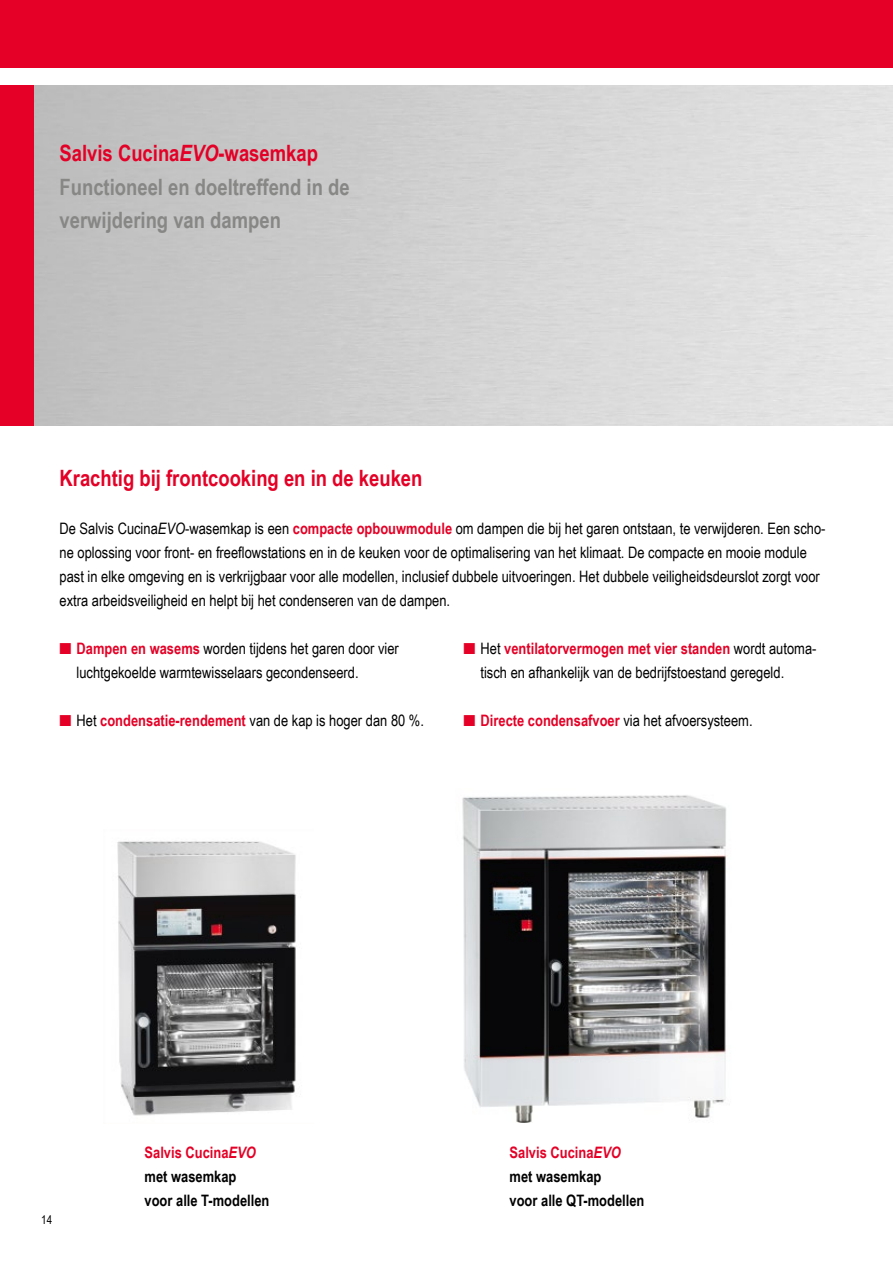
<style>
.page{position:relative;width:893px;height:1263px;background:#fff}
.page>*{position:absolute;margin:0;border:0;box-sizing:border-box;transform-origin:0 0}
.t1{font:700 22.5px/33.8px "Arial Narrow";color:#878786}
.t2{font:700 22.5px "Arial Narrow";color:#e40026}
.t3{font:15.75px/24px "Arial Narrow";color:#000}
.t4{font:700 15.75px/24px "Arial Narrow";color:#000}
.t5{font:700 15.75px "Arial Narrow";color:#e40026}
.t6{font:12px "Arial Narrow";color:#000}
.s1{color:#e40026}
.s2{font-style:italic;color:#e40026}
.s3{font-style:italic}
.s4{font-weight:700;color:#e40026}
.s5{font-weight:400;color:#000}
</style>
<div class="page">
<div style="left:0;top:0;width:893px;height:68px;background:#e40026"></div>
<div style="left:0;top:85px;width:34px;height:340px;background:#e40026"></div>
<img style="left:462px;top:795px;width:264px;height:327px">
<img style="left:117px;top:841px;width:179px;height:275px">
<h1 class="t1" style="left:60px;top:135px;width:292px"><span class="s1">Salvis Cucina</span><span class="s2">EVO</span><span class="s1">-wasemkap<br></span>Functioneel en doeltreffend in de verwijdering van dampen</h1>
<h1 class="t2" style="left:60px;top:461px;width:364px">Krachtig bij frontcooking en in de keuken</h1>
<p class="t3" style="left:60px;top:516px;width:767px">De Salvis Cucina<span class="s3">EVO</span>-wasemkap is een <span class="s4">compacte opbouwmodule</span> om dampen die bij het garen ontstaan, te verwijderen. Een scho&shy;ne oplossing voor front- en freeflowstations en in de keuken voor de optimalisering van het klimaat. De compacte en mooie module past in elke omgeving en is verkrijgbaar voor alle modellen, inclusief dubbele uitvoeringen. Het dubbele veiligheidsdeurslot zorgt voor extra arbeidsveiligheid en helpt bij het condenseren van de dampen.</p>
<p class="t3" style="left:77px;top:636px;width:324px;text-indent:-17px"><span class="s1">■</span> <span class="s4">Dampen en wasems</span> worden tijdens het garen door vier luchtgekoelde warmtewisselaars gecondenseerd.</p>
<p class="t3" style="left:60px;top:708px;width:366px"><span class="s1">■</span> Het <span class="s4">condensatie-rendement</span> van de kap is hoger dan 80 %.</p>
<p class="t3" style="left:480px;top:636px;width:337px;text-indent:-17px"><span class="s1">■</span> Het <span class="s4">ventilatorvermogen met vier standen</span> wordt automa&shy;tisch en afhankelijk van de bedrijfstoestand geregeld.</p>
<p class="t5" style="left:463px;top:709px;width:291px">■ Directe condensafvoer <span class="s5">via het afvoersysteem.</span></p>
<p class="t6" style="left:41px;top:1211px;width:12px">14</p>
<p class="t4" style="left:145px;top:1140px;width:126px"><span class="s1">Salvis Cucina</span><span class="s2">EVO </span>met wasemkap<br>voor alle T-modellen</p>
<p class="t4" style="left:510px;top:1140px;width:136px"><span class="s1">Salvis Cucina</span><span class="s2">EVO </span>met wasemkap<br>voor alle QT-modellen</p>
</div>
